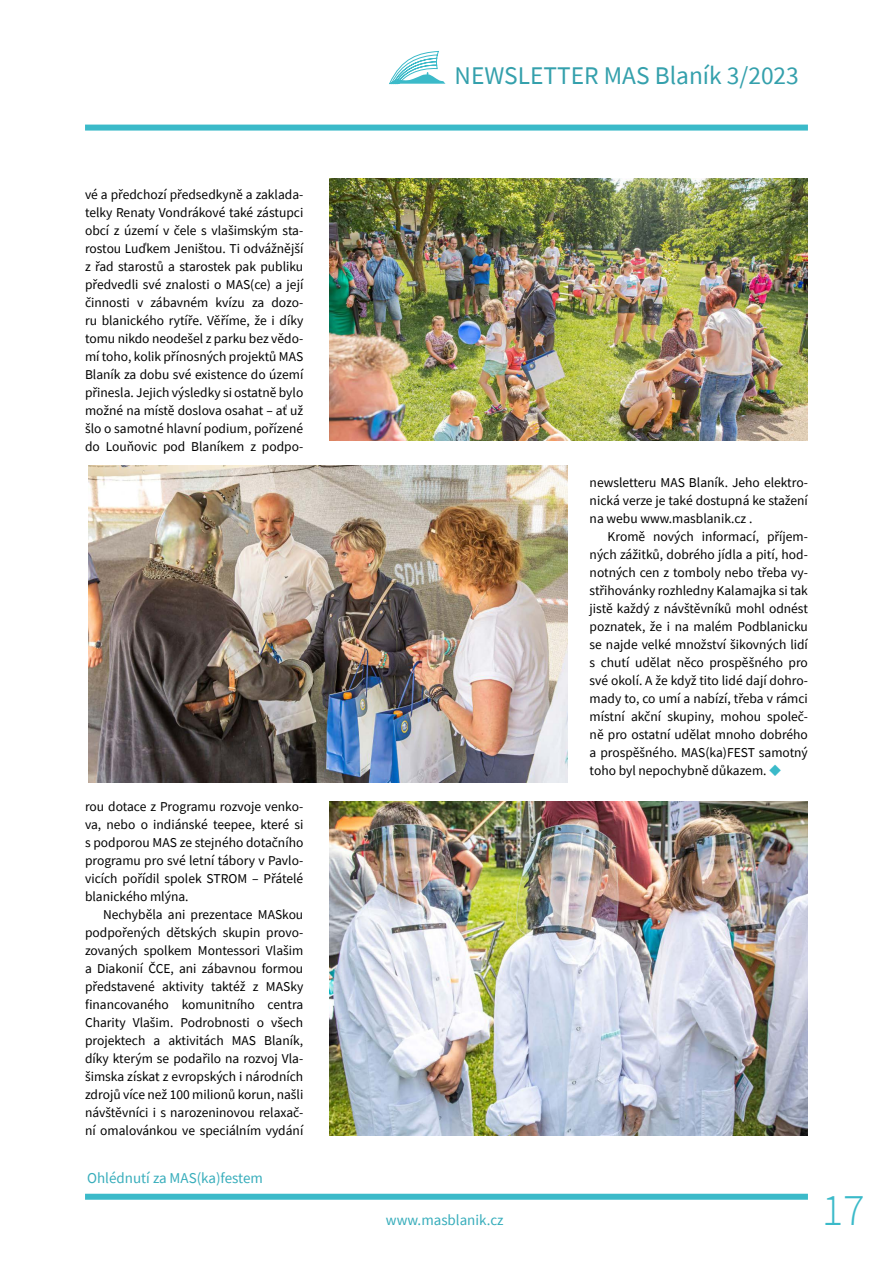
<style>
.page{position:relative;width:893px;height:1263px;background:#fff}
.page>*{position:absolute;margin:0;border:0;box-sizing:border-box;transform-origin:0 0}
.t1{font:300 45px "Source Sans Pro";color:#3bbac9}
.t2{font:25.35px "Source Sans Pro";color:#34a0ac}
.t3{font:15px "Source Sans Pro";color:#37adbb}
.t4{font:13.5px/18px "Source Sans Pro";color:#000;text-align:justify}
.s1{color:#3bbac9}
</style>
<div class="page">
<svg style="left:389px;top:51px;width:56px;height:34px"></svg>
<div style="left:88px;top:125px;width:717px;height:6px;background:#3bbac9"></div>
<div style="left:88px;top:1194px;width:717px;height:6px;background:#3bbac9"></div>
<img style="left:330px;top:178px;width:478px;height:262px">
<img style="left:89px;top:466px;width:479px;height:316px">
<img style="left:330px;top:801px;width:478px;height:334px">
<p class="t4" style="left:85px;top:186px;width:220px">vé a předchozí předsedkyně a zaklada&shy;telky Renaty Vondrákové také zástupci obcí z území v čele s vlašimským sta&shy;rostou Luďkem Jeništou. Ti odvážnější z řad starostů a starostek pak publiku předvedli své znalosti o MAS(ce) a její činnosti v zábavném kvízu za dozo&shy;ru blanického rytíře. Věříme, že i díky tomu nikdo neodešel z parku bez vědo&shy;mí toho, kolik přínosných projektů MAS Blaník za dobu své existence do území přinesla. Jejich výsledky si ostatně bylo možné na místě doslova osahat – ať už šlo o samotné hlavní podium, pořízené do Louňovic pod Blaníkem z podpo-</p>
<p class="t4" style="left:85px;top:798px;width:220px">rou dotace z Programu rozvoje venko&shy;va, nebo o indiánské teepee, které si s podporou MAS ze stejného dotačního programu pro své letní tábory v Pavlo&shy;vicích pořídil spolek STROM – Přátelé blanického mlýna.</p>
<p class="t4" style="left:85px;top:906px;width:220px;text-indent:18px">Nechyběla ani prezentace MASkou podpořených dětských skupin provo&shy;zovaných spolkem Montessori Vlašim a Diakonií ČCE, ani zábavnou formou představené aktivity taktéž z MASky financovaného komunitního centra Charity Vlašim. Podrobnosti o všech projektech a aktivitách MAS Blaník, díky kterým se podařilo na rozvoj Vla&shy;šimska získat z evropských i národních zdrojů více než 100 milionů korun, našli návštěvníci i s narozeninovou relaxač&shy;ní omalovánkou ve speciálním vydání</p>
<p class="t3" style="left:87px;top:1168px;width:177px">Ohlédnutí za MAS(ka)festem</p>
<h2 class="t2" style="left:455px;top:60px;width:346px">NEWSLETTER MAS Blaník 3/2023</h2>
<p class="t4" style="left:590px;top:474px;width:220px">newsletteru MAS Blaník. Jeho elektro&shy;nická verze je také dostupná ke stažení na webu www.masblanik.cz .</p>
<p class="t4" style="left:590px;top:528px;width:220px;text-indent:18px">Kromě nových informací, příjem&shy;ných zážitků, dobrého jídla a pití, hod&shy;notných cen z tomboly nebo třeba vy&shy;střihovánky rozhledny Kalamajka si tak jistě každý z návštěvníků mohl odnést poznatek, že i na malém Podblanicku se najde velké množství šikovných lidí s chutí udělat něco prospěšného pro své okolí. A že když tito lidé dají dohro&shy;mady to, co umí a nabízí, třeba v rámci místní akční skupiny, mohou společ&shy;ně pro ostatní udělat mnoho dobrého a prospěšného. MAS(ka)FEST samotný toho byl nepochybně důkazem. <span class="s1">◆</span></p>
<p class="t3" style="left:386px;top:1211px;width:119px">www.masblanik.cz</p>
<h1 class="t1" style="left:822px;top:1183px;width:45px">17</h1>
</div>
